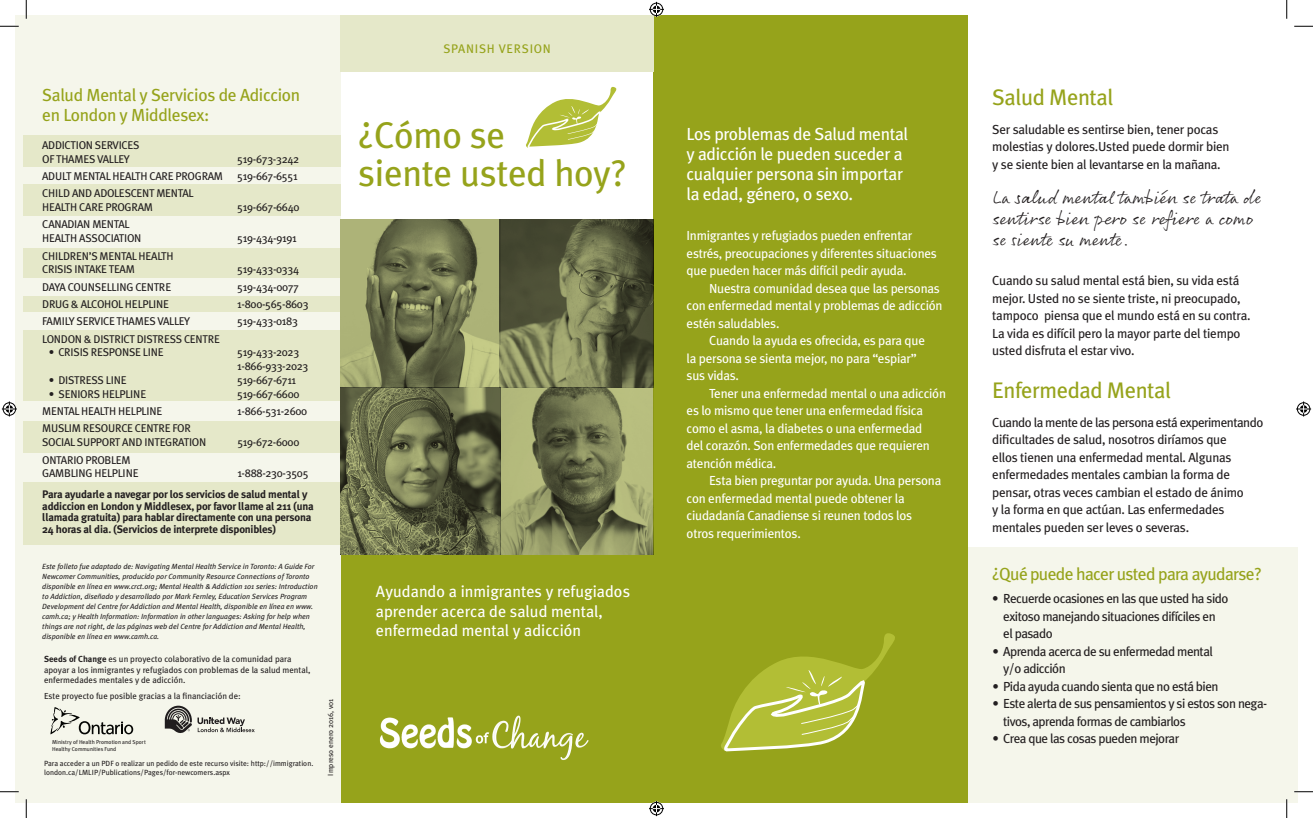
<style>
.page{position:relative;width:1313px;height:818px;background:#fff}
.page>*{position:absolute;margin:0;border:0;box-sizing:border-box;transform-origin:0 0}
.t1{font:37.12px/37.5px "Meta Plus";letter-spacing:-.01em;color:#96a31b}
.t2{font:22.5px "Meta Plus";letter-spacing:-.02em;color:#96a31b}
.t3{font:18.75px/21.2px "Rollerscript Smooth";color:#231f20}
.t4{font:17.5px/20px "Meta Plus";letter-spacing:-.02em;color:#fff}
.t5{font:17.5px/20px "Meta Plus";letter-spacing:-.02em;color:#96a31b}
.t6{font:17.5px "Meta Plus";letter-spacing:-.04em;color:#96a31b}
.t7{font:16.25px/19.5px "Meta Plus";color:#fff}
.t8{font:13.12px/17.5px "Meta Plus";letter-spacing:-.02em;color:#fff}
.t9{font:13.12px/17.5px "Meta Plus";letter-spacing:-.02em;color:#231f20}
.t10{font:13.12px/17.5px "Meta Plus";letter-spacing:-.04em;color:#231f20}
.t11{font:12.5px "Meta Plus";letter-spacing:.055em;color:#96a31b}
.t12{font:11.25px/13.8px "Meta Plus";letter-spacing:-.03em;color:#231f20}
.t13{font:11.25px/13.8px "Meta Plus";letter-spacing:-.01em;color:#231f20}
.t14{font:700 11px/11.2px "Meta Plus";letter-spacing:-.02em;color:#231f20}
.t15{font:8.75px/10.5px "Meta Plus";color:#231f20}
.t16{font:italic 7.5px/10px "Meta Plus";color:#231f20}
.t17{font:7.5px/9px "Meta Plus";color:#231f20}
.t18{font:5.75px/6.9px "Meta Plus";color:#231f20}
.s1{font-weight:700}
</style>
<div class="page">
<div style="left:340px;top:554px;width:320px;height:248px;background:#96a31b"></div>
<div style="left:968px;top:547px;width:330px;height:255px;background:#f5f6eb"></div>
<div style="left:15px;top:15px;width:325px;height:787px;background:#f5f6eb"></div>
<div style="left:23px;top:135px;width:318px;height:32px;background:#e5e8c9"></div>
<div style="left:23px;top:184px;width:318px;height:32px;background:#e5e8c9"></div>
<div style="left:23px;top:420px;width:318px;height:32px;background:#e5e8c9"></div>
<div style="left:23px;top:482px;width:318px;height:62px;background:#e5e8c9"></div>
<div style="left:23px;top:248px;width:318px;height:29px;background:#e5e8c9"></div>
<div style="left:23px;top:296px;width:318px;height:16px;background:#e5e8c9"></div>
<div style="left:23px;top:330px;width:318px;height:71px;background:#e5e8c9"></div>
<img style="left:379px;top:715px;width:210px;height:45px">
<div style="left:653px;top:15px;width:315px;height:787px;background:#96a31b"></div>
<svg style="left:721px;top:633px;width:174px;height:119px"></svg>
<svg style="left:526px;top:86px;width:91px;height:62px"></svg>
<svg style="left:50px;top:707px;width:83px;height:27px"></svg>
<svg style="left:165px;top:705px;width:90px;height:28px"></svg>
<img style="left:341px;top:220px;width:312px;height:335px">
<div style="left:340px;top:15px;width:314px;height:56px;background:#e5e8c9"></div>
<svg style="left:0;top:25px;width:19px;height:2px"></svg>
<svg style="left:1294px;top:25px;width:18px;height:2px"></svg>
<svg style="left:0;top:791px;width:19px;height:1px"></svg>
<svg style="left:1294px;top:791px;width:18px;height:1px"></svg>
<svg style="left:25px;top:0;width:2px;height:19px"></svg>
<svg style="left:25px;top:799px;width:2px;height:19px"></svg>
<svg style="left:1286px;top:0;width:1px;height:19px"></svg>
<svg style="left:1285px;top:799px;width:2px;height:19px"></svg>
<svg style="left:649px;top:2px;width:15px;height:15px"></svg>
<svg style="left:649px;top:801px;width:15px;height:15px"></svg>
<svg style="left:2px;top:401px;width:15px;height:15px"></svg>
<svg style="left:1296px;top:401px;width:15px;height:15px"></svg>
<h3 class="t5" style="left:42px;top:85px;width:259px">Salud Mental y Servicios de Adiccion en London y Middlesex:</h3>
<p class="t13" style="left:42px;top:138px;width:97px">Addiction Services of Tham es Vall</p>
<p class="t12" style="left:118px;top:152px;width:12px">ey</p>
<p class="t12" style="left:237px;top:152px;width:63px">519-673-3242</p>
<p class="t12" style="left:42px;top:169px;width:174px">Adult Mental H ealth Care Program</p>
<p class="t12" style="left:237px;top:169px;width:62px">519-667-6551</p>
<p class="t12" style="left:42px;top:186px;width:147px">Child and Adolescent Mental<br>H ealth Care Program</p>
<p class="t12" style="left:237px;top:200px;width:64px">519-667-6640</p>
<p class="t12" style="left:42px;top:217px;width:101px">Canadian Mental<br>H ealth Associati on</p>
<p class="t12" style="left:237px;top:231px;width:61px">519-434-9191</p>
<p class="t12" style="left:42px;top:248px;width:133px">Children’s Mental H ealth<br>Crisis</p>
<p class="t12" style="left:75px;top:262px;width:52px">Intake Team</p>
<p class="t12" style="left:237px;top:262px;width:63px">519-433-0334</p>
<p class="t12" style="left:42px;top:280px;width:100px">Daya Counselli ng CENTRE</p>
<p class="t12" style="left:237px;top:280px;width:63px">519-434-0077</p>
<p class="t12" style="left:42px;top:297px;width:101px">Drug &amp; Alcohol H elpli</p>
<p class="t12" style="left:156px;top:297px;width:14px">ne</p>
<p class="t12" style="left:237px;top:297px;width:73px">1-800-565-8603</p>
<p class="t12" style="left:42px;top:314px;width:7px">Famil</p>
<p class="t12" style="left:69px;top:314px;width:95px">y Service Tham es Vall</p>
<p class="t12" style="left:179px;top:314px;width:12px">ey</p>
<p class="t12" style="left:237px;top:314px;width:62px">519-433-0183</p>
<p class="t12" style="left:42px;top:332px;width:179px">London &amp; District Distress Centre</p>
<p class="t12" style="left:49px;top:345px;width:27px">• Crisis</p>
<p class="t12" style="left:91px;top:345px;width:74px">Response Li ne</p>
<p class="t12" style="left:237px;top:345px;width:73px">519-433-2023<br>1-866-933-2023</p>
<p class="t12" style="left:49px;top:373px;width:79px">• Distress Li ne</p>
<p class="t12" style="left:237px;top:373px;width:60px">519-667-6711</p>
<p class="t12" style="left:49px;top:387px;width:99px">• Seniors H elpLi ne</p>
<p class="t12" style="left:237px;top:387px;width:64px">519-667-6600</p>
<p class="t12" style="left:42px;top:404px;width:94px">Mental H ealth H elpli</p>
<p class="t12" style="left:149px;top:404px;width:14px">ne</p>
<p class="t12" style="left:237px;top:404px;width:71px">1-866-531-2600</p>
<p class="t12" style="left:42px;top:421px;width:23px">Muslim</p>
<p class="t13" style="left:42px;top:421px;width:165px;text-indent:41px">Resource Centre for<br>Social Support and Integration</p>
<p class="t12" style="left:237px;top:435px;width:64px">519-672-6000</p>
<p class="t12" style="left:42px;top:452px;width:88px">Ontario Problem<br>Gam</p>
<p class="t12" style="left:64px;top:466px;width:49px">bli ng H elpli</p>
<p class="t12" style="left:126px;top:466px;width:14px">ne</p>
<p class="t12" style="left:237px;top:466px;width:73px">1-888-230-3505</p>
<p class="t14" style="left:42px;top:489px;width:273px">Para ayudarle a navegar por los servicios de salud mental y addiccion en London y Middlesex, por favor llame al 211 (una llamada gratuita) para hablar directamente con una persona</p>
<p class="t14" style="left:42px;top:524px;width:235px">24 horas al dia. (Servicios de interprete disponibles)</p>
<p class="t16" style="left:42px;top:561px;width:277px">Este folleto fue adaptado de: Navigating Mental Health Service in Toronto: A Guide For Newcomer Communities, producido por Community Resource Connections of Toronto disponible en línea en www.crct.org; Mental Health &amp; Addiction 101 series: Introduction to Addiction, diseñado y desarrollado por Mark Fernley, Education Services Program Development del Centre for Addiction and Mental Health, disponible en línea en www. camh.ca; y Health Information: Information in other languages: Asking for help when things are not right, de las páginas web del Centre for Addiction and Mental Health, disponible en línea en www.camh.ca.</p>
<p class="t15" style="left:44px;top:653px;width:268px"><span class="s1">Seeds of Change</span> es un proyecto colaborativo de la comunidad para apoyar a los inmigrantes y refugiados con problemas de la salud mental, enfermedades mentales y de adicción.</p>
<p class="t15" style="left:44px;top:690px;width:198px">Este proyecto fue posible gracias a la financiación de:</p>
<p class="t18" style="left:52px;top:738px;width:95px">Ministry of H ealth Promotion and Sport<br>Healthy Communities Fund</p>
<p class="t17" style="left:44px;top:758px;width:271px">Para acceder a un PDF o realizar un pedido de este recurso visite: http://immigration. london.ca/LMLIP/Publications/Pages/for-newcomers.aspx</p>
<p class="t17" style="left:326px;top:775px;width:78px;rotate:-90deg">Impreso enero 2016, v01</p>
<p class="t11" style="left:443px;top:41px;width:64px">SPAN ISH VER</p>
<p class="t11" style="left:522px;top:41px;width:21px">SION</p>
<h1 class="t1" style="left:358px;top:116px;width:270px">¿Cómo se<br>siente usted hoy?</h1>
<p class="t7" style="left:376px;top:581px;width:256px">Ayudando a inmigrantes y refugiados aprender acerca de salud mental, enfermedad mental y adicción</p>
<h3 class="t4" style="left:686px;top:123px;width:223px">Los problemas de Salud mental y adicción le pueden suceder a cualquier persona sin importar la edad, género, o sexo.</h3>
<p class="t8" style="left:686px;top:227px;width:261px">Inmigrantes y refugiados pueden enfrentar estrés, preocupaciones y diferentes situaciones que pueden hacer más difícil pedir ayuda.<br>N uestra comunidad desea que las personas con enfermedad mental y problemas de adicción estén saludables.<br>Cuando la ayuda es ofrecida, es para que<br>la persona se sienta mejor, no para “espiar”<br>sus vidas.<br>Tener una enfermedad mental o una adicción es lo mismo que tener una enfermedad física como el asma, la diabetes o una enfermedad<br>del corazón. Son enfermedades que requieren atención médica.<br>Esta bien preguntar por ayuda. U na persona con enfermedad mental puede obtener la ciudadanía Canadiense si reunen todos los<br>otros requerimientos.</p>
<h2 class="t2" style="left:992px;top:84px;width:122px">Salud Mental</h2>
<p class="t9" style="left:992px;top:120px;width:239px">Ser saludable es sentirse bien, tener pocas molestias y dolores.Usted puede dormir bien y se siente bien al levantarse en la mañana.</p>
<h3 class="t3" style="left:993px;top:186px;width:270px">La salud mental también se trata de sentirse bien pero se refiere a como se siente su mente.</h3>
<p class="t9" style="left:992px;top:272px;width:260px">Cuando su salud mental está bien, su vida está mejor. Usted no se siente triste, ni preocupado, tampoco piensa que el mundo está en su contra.<br>La vida es difícil pero la mayor parte del tiempo usted disfruta el estar vivo.</p>
<h2 class="t2" style="left:992px;top:377px;width:180px">Enfermedad Mental</h2>
<p class="t9" style="left:992px;top:413px;width:272px">Cuando la mente de las persona está experimentando dificultades de salud, nosotros diríamos que<br>ellos tienen una enfermedad mental. Algunas enfermedades mentales cambian la forma de pensar, otras veces cambian el estado de ánimo<br>y la forma en que actúan. Las enfermedades mentales pueden ser leves o severas.</p>
<h3 class="t6" style="left:992px;top:563px;width:271px">¿Qué puede hacer usted para ayudarse?</h3>
<p class="t10" style="left:1003px;top:589px;width:227px;text-indent:-11px">• Recuerde ocasiones en las que usted ha sido exitoso manejando situaciones difíciles en el pasado</p>
<p class="t10" style="left:1003px;top:642px;width:211px;text-indent:-11px">• Aprenda acerca de su enfermedad mental y/o adicción</p>
<p class="t10" style="left:992px;top:677px;width:228px">• Pida ayuda cuando sienta que no está bien</p>
<p class="t10" style="left:1003px;top:694px;width:265px;text-indent:-11px">• Este alerta de sus pensamientos y si estos son nega&shy;tivos, aprenda formas de cambiarlos</p>
<p class="t10" style="left:992px;top:729px;width:188px">• Crea que las cosas pueden mejorar</p>
</div>
